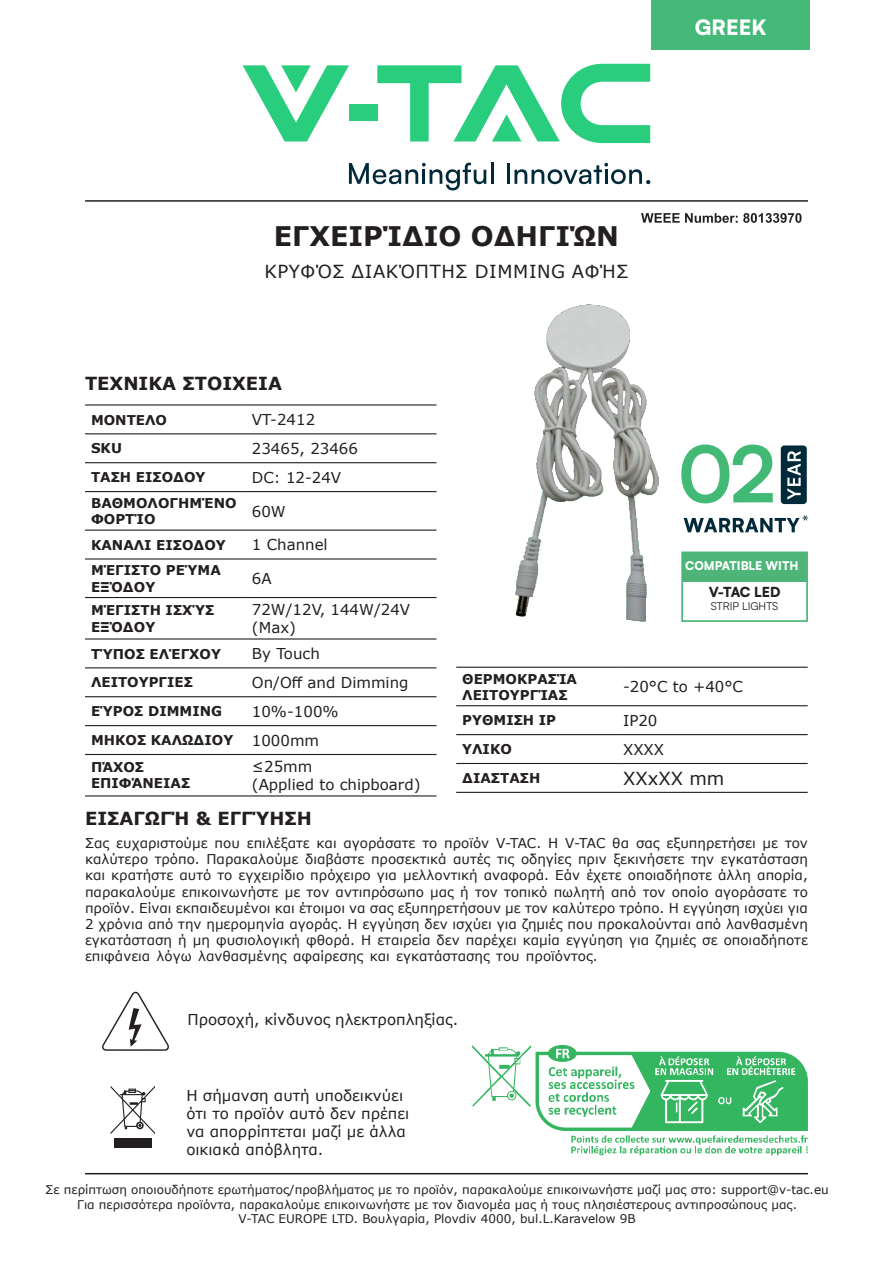
<style>
.page{position:relative;width:893px;height:1263px;background:#fff}
.page>*{position:absolute;margin:0;border:0;box-sizing:border-box;transform-origin:0 0}
.t1{font:700 27px "Verdana";color:#231f20}
.t2{font:900 21px "Satoshi";color:#fff}
.t3{font:18px "Verdana";letter-spacing:.035em;color:#231f20}
.t4{font:700 18px "Verdana";color:#231f20}
.t5{font:15px/18px "Verdana";color:#231f20}
.t6{font:900 13.8px "Satoshi";letter-spacing:-.02em;color:#231f20}
.t7{font:13.5px/16.2px "Verdana";color:#231f20;text-align:justify}
.t8{font:700 13.5px/16.2px "Verdana";color:#231f20}
.t9{font:12px/14.4px "Verdana";color:#231f20;text-align:center}
.t10{font:900 11.85px "Satoshi";color:#fff}
.t11{font:10.95px "Satoshi";color:#231f20}
</style>
<div class="page">
<hr style="left:85px;top:404px;width:161px;height:1px;background:#231f20">
<hr style="left:246px;top:404px;width:190px;height:1px;background:#231f20">
<hr style="left:85px;top:433px;width:161px;height:1px;background:#231f20">
<hr style="left:246px;top:433px;width:190px;height:1px;background:#231f20">
<hr style="left:85px;top:462px;width:161px;height:1px;background:#231f20">
<hr style="left:246px;top:462px;width:190px;height:1px;background:#231f20">
<hr style="left:85px;top:491px;width:161px;height:1px;background:#231f20">
<hr style="left:246px;top:491px;width:190px;height:1px;background:#231f20">
<hr style="left:85px;top:529px;width:161px;height:2px;background:#231f20">
<hr style="left:246px;top:529px;width:190px;height:2px;background:#231f20">
<hr style="left:85px;top:558px;width:161px;height:1px;background:#231f20">
<hr style="left:246px;top:558px;width:190px;height:1px;background:#231f20">
<hr style="left:85px;top:597px;width:161px;height:1px;background:#231f20">
<hr style="left:246px;top:597px;width:190px;height:1px;background:#231f20">
<hr style="left:85px;top:638px;width:161px;height:1px;background:#231f20">
<hr style="left:246px;top:638px;width:190px;height:1px;background:#231f20">
<hr style="left:85px;top:667px;width:161px;height:1px;background:#231f20">
<hr style="left:246px;top:667px;width:190px;height:1px;background:#231f20">
<hr style="left:85px;top:696px;width:161px;height:1px;background:#231f20">
<hr style="left:246px;top:696px;width:190px;height:1px;background:#231f20">
<hr style="left:85px;top:725px;width:161px;height:1px;background:#231f20">
<hr style="left:246px;top:725px;width:190px;height:1px;background:#231f20">
<hr style="left:85px;top:754px;width:161px;height:1px;background:#231f20">
<hr style="left:246px;top:754px;width:190px;height:1px;background:#231f20">
<hr style="left:85px;top:795px;width:161px;height:1px;background:#231f20">
<hr style="left:246px;top:795px;width:190px;height:1px;background:#231f20">
<hr style="left:85px;top:200px;width:723px;height:2px;background:#231f20">
<hr style="left:85px;top:1173px;width:723px;height:1px;background:#231f20">
<svg style="left:349px;top:163px;width:137px;height:27px"></svg>
<hr style="left:491px;top:163px;width:2px;height:21px;background:#00293a">
<hr style="left:507px;top:163px;width:3px;height:21px;background:#00293a">
<svg style="left:514px;top:163px;width:136px;height:21px"></svg>
<div style="left:349px;top:104px;width:28px;height:17px;background:#28cd7e"></div>
<svg style="left:243px;top:65px;width:106px;height:76px"></svg>
<svg style="left:377px;top:64px;width:273px;height:79px"></svg>
<svg style="left:641px;top:213px;width:160px;height:10px"></svg>
<div style="left:681px;top:551px;width:127px;height:71px;border:2px solid #4cb577"></div>
<div style="left:682px;top:552px;width:125px;height:29px;background:#4cb577"></div>
<div style="left:114px;top:1138px;width:38px;height:10px;background:#231f20"></div>
<svg style="left:111px;top:1086px;width:44px;height:48px"></svg>
<svg style="left:102px;top:992px;width:67px;height:59px"></svg>
<img style="left:515px;top:304px;width:143px;height:318px">
<svg style="left:472px;top:1045px;width:336px;height:110px"></svg>
<hr style="left:456px;top:667px;width:161px;height:1px;background:#231f20">
<hr style="left:617px;top:667px;width:191px;height:1px;background:#231f20">
<hr style="left:456px;top:705px;width:161px;height:1px;background:#231f20">
<hr style="left:617px;top:705px;width:191px;height:1px;background:#231f20">
<hr style="left:456px;top:734px;width:161px;height:1px;background:#231f20">
<hr style="left:617px;top:734px;width:191px;height:1px;background:#231f20">
<hr style="left:456px;top:763px;width:161px;height:1px;background:#231f20">
<hr style="left:617px;top:763px;width:191px;height:1px;background:#231f20">
<hr style="left:456px;top:792px;width:161px;height:1px;background:#231f20">
<hr style="left:617px;top:792px;width:191px;height:1px;background:#231f20">
<div style="left:781px;top:445px;width:26px;height:59px;background:#00293a;border-radius:4px"></div>
<svg style="left:787px;top:451px;width:14px;height:49px"></svg>
<svg style="left:681px;top:444px;width:92px;height:59px"></svg>
<svg style="left:684px;top:515px;width:124px;height:17px"></svg>
<div style="left:651px;top:0;width:159px;height:50px;background:#44b978"></div>
<p class="t2" style="left:695px;top:12px;width:73px">GREEK</p>
<p class="t1" style="left:274px;top:217px;width:347px">ΕΓΧΕΙΡΊΔΙΟ ΟΔΗΓΙΏΝ</p>
<p class="t3" style="left:264px;top:259px;width:366px">ΚΡΥΦΌΣ ΔΙΑΚΌΠΤΗΣ DIMMING ΑΦΉΣ</p>
<p class="t4" style="left:85px;top:371px;width:198px">ΤΕΧΝΙΚΑ ΣΤΟΙΧΕΙΑ</p>
<p class="t8" style="left:91px;top:411px;width:78px">ΜΟΝΤΕΛΟ</p>
<p class="t5" style="left:252px;top:410px;width:65px">VT-2412</p>
<p class="t8" style="left:91px;top:440px;width:32px">SKU</p>
<p class="t5" style="left:252px;top:439px;width:108px">23465, 23466</p>
<p class="t8" style="left:91px;top:469px;width:116px">ΤΑΣΗ ΕΙΣΟΔΟΥ</p>
<p class="t5" style="left:252px;top:468px;width:91px">DC: 12-24V</p>
<p class="t8" style="left:91px;top:495px;width:147px">ΒΑΘΜΟΛΟΓΗΜΈΝΟ<br>ΦΟΡΤΊΟ</p>
<p class="t5" style="left:252px;top:502px;width:35px">60W</p>
<p class="t8" style="left:91px;top:536px;width:136px">ΚΑΝΑΛΙ ΕΙΣΟΔΟΥ</p>
<p class="t5" style="left:252px;top:536px;width:77px">1 Channel</p>
<p class="t8" style="left:91px;top:562px;width:131px">ΜΈΓΙΣΤΟ ΡΕΎΜΑ<br>ΕΞΌΔΟΥ</p>
<p class="t5" style="left:252px;top:569px;width:21px">6A</p>
<p class="t8" style="left:91px;top:602px;width:125px">ΜΈΓΙΣΤΗ ΙΣΧΎΣ<br>ΕΞΌΔΟΥ</p>
<p class="t5" style="left:252px;top:600px;width:160px">72W/12V, 144W/24V (Max)</p>
<p class="t8" style="left:91px;top:645px;width:131px">ΤΎΠΟΣ ΕΛΈΓΧΟΥ</p>
<p class="t5" style="left:252px;top:644px;width:69px">By Touch</p>
<p class="t8" style="left:91px;top:674px;width:104px">ΛΕΙΤΟΥΡΓΙΕΣ</p>
<p class="t5" style="left:252px;top:673px;width:158px">On/Off and Dimming</p>
<p class="t8" style="left:91px;top:703px;width:133px">ΕΎΡΟΣ DIMMING</p>
<p class="t5" style="left:252px;top:702px;width:88px">10%-100%</p>
<p class="t8" style="left:91px;top:732px;width:144px">ΜΗΚΟΣ ΚΑΛΩΔΙΟΥ</p>
<p class="t5" style="left:252px;top:731px;width:69px">1000mm</p>
<p class="t8" style="left:91px;top:759px;width:101px">ΠΆΧΟΣ<br>ΕΠΙΦΆΝΕΙΑΣ</p>
<p class="t5" style="left:252px;top:757px;width:62px">≤25mm</p>
<p class="t5" style="left:252px;top:775px;width:170px">(Applied to chipboard)</p>
<p class="t10" style="left:685px;top:557px;width:115px">COMPATIBLE WITH</p>
<p class="t6" style="left:709px;top:582px;width:73px">V-TAC LED</p>
<p class="t11" style="left:711px;top:599px;width:69px">STRIP LIGHTS</p>
<p class="t8" style="left:462px;top:670px;width:116px">ΘΕΡΜΟΚΡΑΣΊΑ<br>ΛΕΙΤΟΥΡΓΊΑΣ</p>
<p class="t5" style="left:623px;top:678px;width:122px">-20°C to +40°C</p>
<p class="t8" style="left:462px;top:712px;width:95px">ΡΥΘΜΙΣΗ IP</p>
<p class="t5" style="left:623px;top:711px;width:36px">IP20</p>
<p class="t8" style="left:462px;top:741px;width:51px">ΥΛΙΚΟ</p>
<p class="t5" style="left:623px;top:740px;width:43px">XXXX</p>
<p class="t8" style="left:462px;top:770px;width:80px">ΔΙΑΣΤΑΣΗ</p>
<p class="t3" style="left:623px;top:766px;width:103px">XXxXX mm</p>
<p class="t4" style="left:85px;top:806px;width:228px">ΕΙΣΑΓΩΓΉ &amp; ΕΓΓΎΗΣΗ</p>
<p class="t7" style="left:85px;top:835px;width:724px">Σας ευχαριστούμε που επιλέξατε και αγοράσατε το προϊόν V-TAC. Η V-TAC θα σας εξυπηρετήσει με τον καλύτερο τρόπο. Παρακαλούμε διαβάστε προσεκτικά αυτές τις οδηγίες πριν ξεκινήσετε την εγκατάσταση και κρατήστε αυτό το εγχειρίδιο πρόχειρο για μελλοντική αναφορά. Εάν έχετε οποιαδήποτε άλλη απορία, παρακαλούμε επικοινωνήστε με τον αντιπρόσωπο μας ή τον τοπικό πωλητή από τον οποίο αγοράσατε το προϊόν. Είναι εκπαιδευμένοι και έτοιμοι να σας εξυπηρετήσουν με τον καλύτερο τρόπο. Η εγγύηση ισχύει για 2 χρόνια από την ημερομηνία αγοράς. Η εγγύηση δεν ισχύει για ζημιές που προκαλούνται από λανθασμένη εγκατάσταση ή μη φυσιολογική φθορά. Η εταιρεία δεν παρέχει καμία εγγύηση για ζημιές σε οποιαδήποτε επιφάνεια λόγω λανθασμένης αφαίρεσης και εγκατάστασης του προϊόντος.</p>
<p class="t5" style="left:188px;top:1010px;width:272px">Προσοχή, κίνδυνος ηλεκτροπληξίας.</p>
<p class="t5" style="left:186px;top:1087px;width:224px">Η σήμανση αυτή υποδεικνύει ότι το προϊόν αυτό δεν πρέπει να απορρίπτεται μαζί με άλλα οικιακά απόβλητα.</p>
<p class="t9" style="left:46px;top:1183px;width:785px">Σε περίπτωση οποιουδήποτε ερωτήματος/προβλήματος με το προϊόν, παρακαλούμε επικοινωνήστε μαζί μας στο: support@v-tac.eu<br>Για περισσότερα προϊόντα, παρακαλούμε επικοινωνήστε με τον διανομέα μας ή τους πλησιέστερους αντιπροσώπους μας.<br>V-TAC EUROPE LTD. Βουλγαρία, Plovdiv 4000, bul.L.Karavelow 9B</p>
</div>
